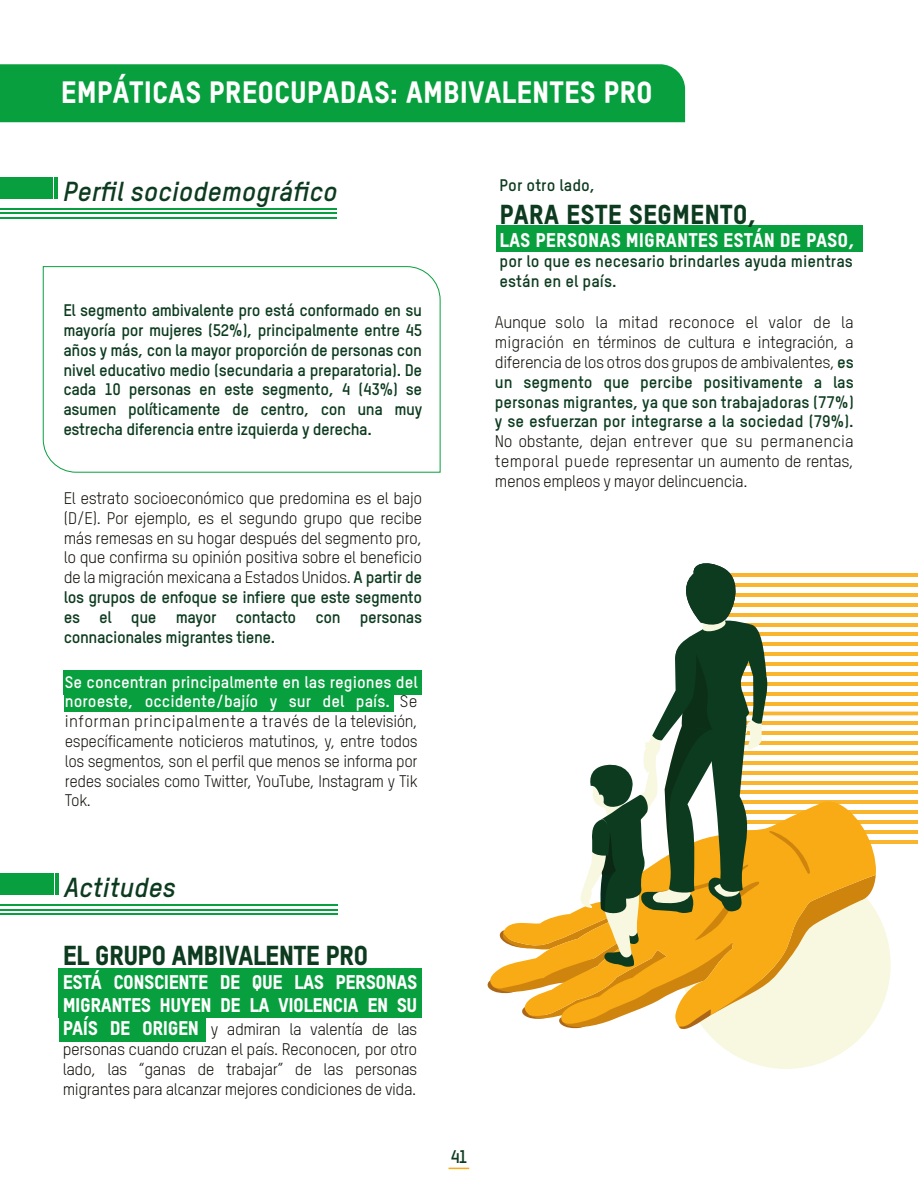
<style>
.page{position:relative;width:918px;height:1188px;background:#fff}
.page>*{position:absolute;margin:0;border:0;box-sizing:border-box;transform-origin:0 0}
.t1{font:30px "Oxfam TSTARPRO Headline";color:#fff}
.t2{font:italic 700 27px "Oxfam TSTARPRO";color:#0d3b1f}
.t3{font:27px "Oxfam TSTARPRO Headline";letter-spacing:-.025em;color:#0d3b1f}
.t4{font:27px "Oxfam TSTARPRO Headline";color:#0d3b1f}
.t5{font:19.5px/23.4px "Oxfam TSTARPRO Headline";letter-spacing:-.025em;color:#fff}
.t6{font:19.5px "Oxfam TSTARPRO Headline";color:#fff}
.t7{font:700 18px "Oxfam TSTARPRO";color:#0d3b1f}
.t8{font:16.5px/19.8px "Oxfam TSTARPRO";letter-spacing:-.025em;color:#13110c;text-align:justify}
.t9{font:700 16.5px/19.8px "Oxfam TSTARPRO";letter-spacing:-.005em;color:#0d3b1f;text-align:justify}
.s1{font-weight:700;color:#0d3b1f}
.s2{font-weight:700;color:#fff}
.s3{font-family:"Oxfam TSTARPRO Headline";font-size:19.5px;color:#fff}
.s4{font-weight:400;color:#13110c}
</style>
<div class="page">
<div style="left:682px;top:860px;width:209px;height:209px;background:#f8f8e1;border-radius:50%"></div>
<div style="left:0;top:177px;width:52px;height:21px;background:#089f3e"></div>
<hr style="left:54px;top:177px;width:4px;height:21px;background:#089f3e">
<hr style="left:0;top:208px;width:337px;height:2px;background:#089f3e">
<hr style="left:0;top:212px;width:337px;height:2px;background:#089f3e">
<hr style="left:0;top:217px;width:337px;height:2px;background:#089f3e">
<svg style="left:449px;top:1168px;width:20px;height:1px"></svg>
<div style="left:0;top:64px;width:685px;height:58px;background:#089f3e"></div>
<div style="left:0;top:873px;width:53px;height:22px;background:#089f3e"></div>
<hr style="left:55px;top:873px;width:4px;height:22px;background:#089f3e">
<hr style="left:0;top:904px;width:338px;height:2px;background:#089f3e">
<hr style="left:0;top:909px;width:338px;height:2px;background:#089f3e">
<hr style="left:0;top:913px;width:338px;height:2px;background:#089f3e">
<div style="left:59px;top:968px;width:363px;height:26px;background:#089f3e"></div>
<div style="left:59px;top:1015px;width:147px;height:26px;background:#089f3e"></div>
<div style="left:59px;top:991px;width:363px;height:26px;background:#089f3e"></div>
<div style="left:496px;top:226px;width:366px;height:26px;background:#089f3e"></div>
<svg style="left:42px;top:266px;width:399px;height:207px"></svg>
<div style="left:63px;top:670px;width:359px;height:24px;background:#089f3e"></div>
<div style="left:64px;top:693px;width:330px;height:19px;background:#089f3e"></div>
<svg style="left:487px;top:563px;width:431px;height:467px"></svg>
<h1 class="t1" style="left:61px;top:74px;width:594px">EMPÁTICAS PREOCUPADAS: AMBIVALENTES PRO</h1>
<h2 class="t2" style="left:63px;top:175px;width:276px">Perfil sociodemográfico</h2>
<p class="t9" style="left:63px;top:300px;width:360px">El segmento ambivalente pro está conformado en su mayoría por mujeres (52%), principalmente entre 45 años y más, con la mayor proporción de personas con nivel educativo medio (secundaria a preparatoria). De cada 10 personas en este segmento, 4 (43%) se asumen políticamente de centro, con una muy estrecha diferencia entre izquierda y derecha.</p>
<p class="t8" style="left:64px;top:488px;width:360px">El estrato socioeconómico que predomina es el bajo (D/E). Por ejemplo, es el segundo grupo que recibe más remesas en su hogar después del segmento pro, lo que confirma su opinión positiva sobre el beneficio de la migración mexicana a Estados Unidos. <span class="s1">A partir de los grupos de enfoque se infiere que este segmento es el que mayor contacto con personas connacionales migrantes tiene.</span></p>
<p class="t8" style="left:65px;top:672px;width:354px"><span class="s2">Se concentran principalmente en las regiones del noroeste, occidente/bajío y sur del país.</span> Se informan principalmente a través de la televisión, específicamente noticieros matutinos, y, entre todos los segmentos, son el perfil que menos se informa por redes sociales como Twitter, YouTube, Instagram y Tik Tok.</p>
<h2 class="t2" style="left:64px;top:871px;width:113px">Actitudes</h2>
<h2 class="t3" style="left:63px;top:939px;width:307px">EL GRUPO AMBIVALENTE PRO</h2>
<p class="t5" style="left:63px;top:969px;width:356px">ESTÁ CONSCIENTE DE QUE LAS PERSONAS<br>MIGRANTES HUYEN DE LA VIOLENCIA EN SU</p>
<p class="t8" style="left:63px;top:1019px;width:356px"><span class="s3">PAÍS DE ORIGEN</span> y admiran la valentía de las personas cuando cruzan el país. Reconocen, por otro lado, las “ganas de trabajar” de las personas migrantes para alcanzar mejores condiciones de vida.</p>
<p class="t9" style="left:500px;top:175px;width:97px">Por otro lado,</p>
<h2 class="t4" style="left:500px;top:197px;width:259px">PARA ESTE SEGMENTO,</h2>
<p class="t6" style="left:500px;top:228px;width:357px">LAS PERSONAS MIGRANTES ESTÁN DE PASO,</p>
<p class="t9" style="left:500px;top:251px;width:355px">por lo que es necesario brindarles ayuda mientras están en el país.</p>
<p class="t9" style="left:495px;top:312px;width:360px"><span class="s4">Aunque solo la mitad reconoce el valor de la migración en términos de cultura e integración, a diferencia de los otros dos grupos de ambivalentes,</span> es un segmento que percibe positivamente a las personas migrantes, ya que son trabajadoras (77%) y se esfuerzan por integrarse a la sociedad (79%).</p>
<p class="t8" style="left:495px;top:431px;width:360px">No obstante, dejan entrever que su permanencia temporal puede representar un aumento de rentas, menos empleos y mayor delincuencia.</p>
<p class="t7" style="left:451px;top:1146px;width:19px">41</p>
</div>
